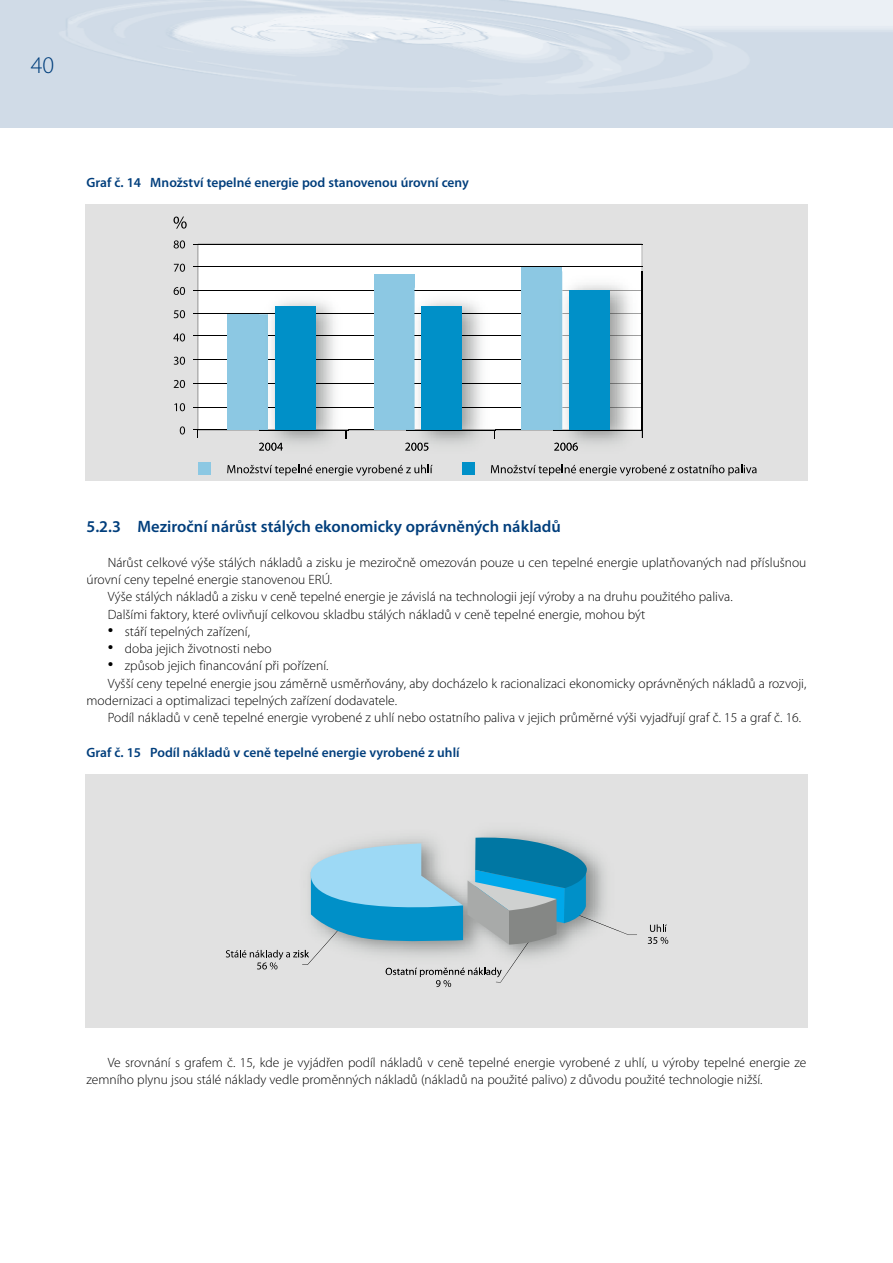
<style>
.page{position:relative;width:893px;height:1263px;background:#fff}
.page>*{position:absolute;margin:0;border:0;box-sizing:border-box;transform-origin:0 0}
.t1{font:300 24px "Myriad Pro";color:#003e7c}
.t2{font:600 16.5px "Myriad Pro";color:#003e7c}
.t3{font:300 13.5px/17.2px "Myriad Pro";color:#000}
.t4{font:600 13.5px "Myriad Pro";color:#003e7c}
.s1{font-size:22.5px}
</style>
<div class="page">
<div style="left:85px;top:205px;width:723px;height:276px;background:#e1e1e1"></div>
<div style="left:198px;top:245px;width:444px;height:185px;background:#fff"></div>
<svg style="left:174px;top:240px;width:11px;height:8px"></svg>
<svg style="left:174px;top:264px;width:11px;height:8px"></svg>
<svg style="left:174px;top:287px;width:11px;height:8px"></svg>
<svg style="left:174px;top:310px;width:11px;height:8px"></svg>
<svg style="left:173px;top:333px;width:12px;height:8px"></svg>
<svg style="left:174px;top:357px;width:11px;height:8px"></svg>
<svg style="left:174px;top:380px;width:11px;height:8px"></svg>
<svg style="left:174px;top:403px;width:11px;height:8px"></svg>
<svg style="left:180px;top:426px;width:5px;height:8px"></svg>
<svg style="left:227px;top:465px;width:206px;height:11px"></svg>
<svg style="left:491px;top:465px;width:266px;height:11px"></svg>
<hr style="left:193px;top:290px;width:449px;height:1px;background:#000">
<hr style="left:193px;top:359px;width:449px;height:1px;background:#000">
<hr style="left:193px;top:407px;width:449px;height:1px;background:#000">
<hr style="left:193px;top:430px;width:449px;height:1px;background:#000">
<hr style="left:193px;top:383px;width:449px;height:1px;background:#000">
<hr style="left:193px;top:336px;width:449px;height:1px;background:#000">
<hr style="left:193px;top:314px;width:449px;height:1px;background:#000">
<hr style="left:193px;top:266px;width:449px;height:1px;background:#000">
<hr style="left:193px;top:244px;width:449px;height:1px;background:#000">
<div style="left:227px;top:314px;width:41px;height:116px;background:#8cc8e3"></div>
<img style="left:260px;top:288px;width:88px;height:156px">
<svg style="left:259px;top:443px;width:24px;height:8px"></svg>
<img style="left:260px;top:290px;width:88px;height:1px">
<img style="left:268px;top:359px;width:80px;height:1px">
<img style="left:268px;top:407px;width:80px;height:1px">
<img style="left:260px;top:430px;width:88px;height:1px">
<img style="left:268px;top:383px;width:80px;height:1px">
<img style="left:268px;top:336px;width:80px;height:1px">
<img style="left:268px;top:314px;width:80px;height:1px">
<img style="left:260px;top:314px;width:8px;height:116px">
<div style="left:275px;top:307px;width:40px;height:123px;background:#0090c8"></div>
<div style="left:374px;top:275px;width:40px;height:155px;background:#8cc8e3"></div>
<img style="left:407px;top:288px;width:88px;height:162px">
<img style="left:407px;top:430px;width:88px;height:1px">
<svg style="left:405px;top:443px;width:23px;height:8px"></svg>
<img style="left:414px;top:290px;width:81px;height:1px">
<img style="left:414px;top:359px;width:81px;height:1px">
<img style="left:414px;top:407px;width:81px;height:1px">
<img style="left:414px;top:383px;width:81px;height:1px">
<img style="left:414px;top:336px;width:81px;height:1px">
<img style="left:414px;top:314px;width:81px;height:1px">
<div style="left:421px;top:307px;width:41px;height:123px;background:#0090c8"></div>
<div style="left:521px;top:267px;width:41px;height:163px;background:#8cc8e3"></div>
<img style="left:555px;top:271px;width:87px;height:173px">
<img style="left:554px;top:430px;width:88px;height:1px">
<svg style="left:554px;top:443px;width:24px;height:8px"></svg>
<img style="left:562px;top:290px;width:80px;height:1px">
<img style="left:562px;top:359px;width:80px;height:1px">
<img style="left:562px;top:407px;width:80px;height:1px">
<img style="left:562px;top:383px;width:80px;height:1px">
<img style="left:562px;top:336px;width:80px;height:1px">
<img style="left:562px;top:314px;width:80px;height:1px">
<svg style="left:642px;top:271px;width:1px;height:167px"></svg>
<div style="left:569px;top:290px;width:41px;height:140px;background:#0090c8"></div>
<div style="left:198px;top:462px;width:13px;height:13px;background:#8cc8e3"></div>
<div style="left:462px;top:462px;width:13px;height:13px;background:#0090c8"></div>
<svg style="left:174px;top:217px;width:13px;height:12px"></svg>
<div style="left:85px;top:774px;width:723px;height:254px;background:#e1e1e1"></div>
<svg style="left:648px;top:924px;width:20px;height:20px"></svg>
<svg style="left:226px;top:835px;width:411px;height:152px"></svg>
<h1 class="t1" style="left:31px;top:50px;width:25px">40</h1>
<p class="t4" style="left:87px;top:174px;width:384px">Graf č. 14 Množství tepelné energie pod stanovenou úrovní ceny</p>
<p class="t2" style="left:87px;top:516px;width:476px">5.2.3 Meziroční nárůst stálých ekonomicky oprávněných nákladů</p>
<p class="t3" style="left:108px;top:554px;width:700px">Nárůst celkové výše stálých nákladů a zisku je meziročně omezován pouze u cen tepelné energie uplatňovaných nad příslušnou</p>
<p class="t3" style="left:87px;top:571px;width:246px">úrovní ceny tepelné energie stanovenou ERÚ.</p>
<p class="t3" style="left:108px;top:588px;width:625px">Výše stálých nákladů a zisku v ceně tepelné energie je závislá na technologii její výroby a na druhu použitého paliva.</p>
<p class="t3" style="left:108px;top:605px;width:539px">Dalšími faktory, které ovlivňují celkovou skladbu stálých nákladů v ceně tepelné energie, mohou být</p>
<p class="t3" style="left:108px;top:623px;width:144px"><span class="s1">•</span> stáří tepelných zařízení,</p>
<p class="t3" style="left:108px;top:640px;width:165px"><span class="s1">•</span> doba jejich životnosti nebo</p>
<p class="t3" style="left:108px;top:657px;width:221px"><span class="s1">•</span> způsob jejich financování při pořízení.</p>
<p class="t3" style="left:108px;top:674px;width:700px">Vyšší ceny tepelné energie jsou záměrně usměrňovány, aby docházelo k racionalizaci ekonomicky oprávněných nákladů a rozvoji,</p>
<p class="t3" style="left:87px;top:692px;width:311px">modernizaci a optimalizaci tepelných zařízení dodavatele.</p>
<p class="t3" style="left:108px;top:709px;width:694px">Podíl nákladů v ceně tepelné energie vyrobené z uhlí nebo ostatního paliva v jejich průměrné výši vyjadřují graf č. 15 a graf č. 16.</p>
<p class="t4" style="left:87px;top:743px;width:375px">Graf č. 15 Podíl nákladů v ceně tepelné energie vyrobené z uhlí</p>
<p class="t3" style="left:87px;top:1054px;width:721px;text-indent:21px">Ve srovnání s grafem č. 15, kde je vyjádřen podíl nákladů v ceně tepelné energie vyrobené z uhlí, u výroby tepelné energie ze zemního plynu jsou stálé náklady vedle proměnných nákladů (nákladů na použité palivo) z důvodu použité technologie nižší.</p>
</div>
